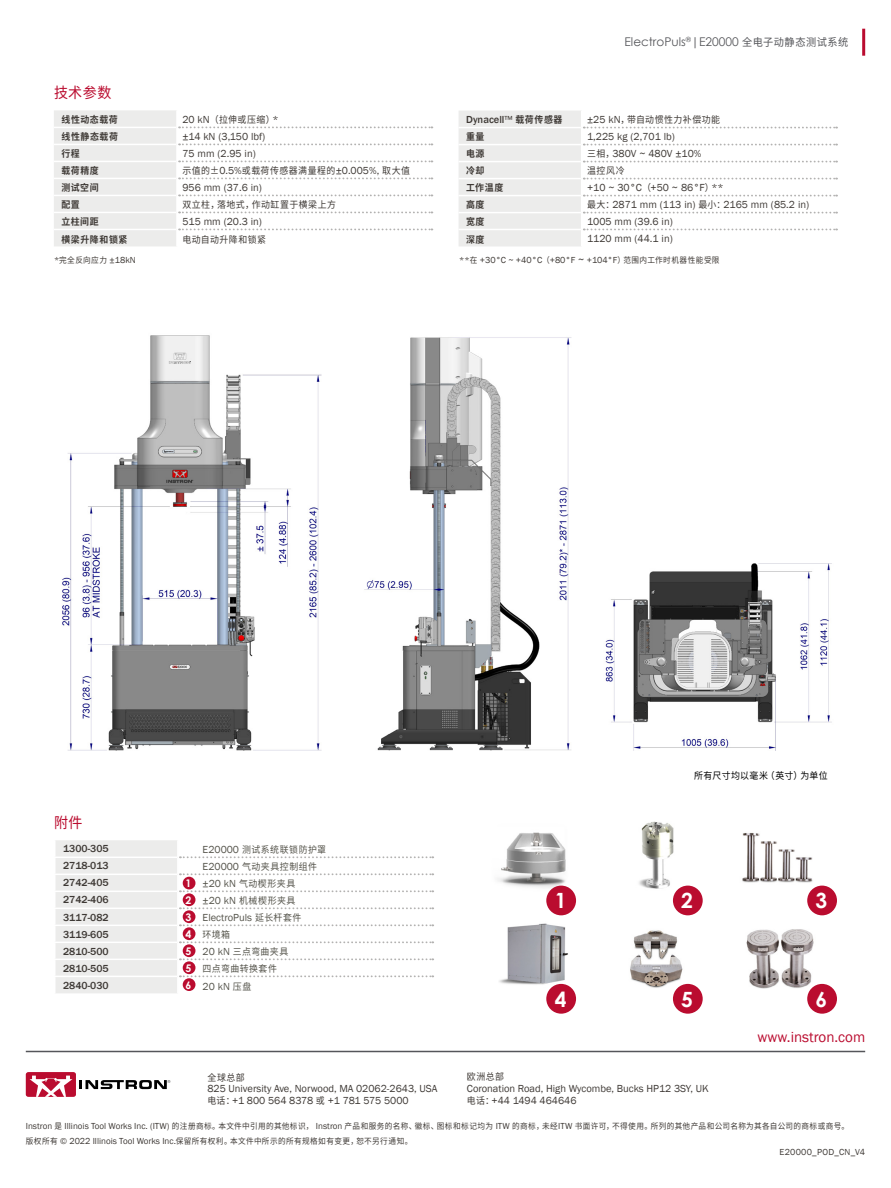
<style>
.page{position:relative;width:891px;height:1188px;background:#fff}
.page>*{position:absolute;margin:0;border:0;box-sizing:border-box;transform-origin:0 0}
.t1{font:700 21px "Century Gothic";color:#fff}
.t2{font:15px "Franklin Gothic";color:#ba0c2f}
.t3{font:14.85px "Noto Sans CJ Ksc";letter-spacing:.03em;color:#ba0c2f;scale:.94 1}
.t4{font:12px "Century Gothic";color:#55565a}
.t5{font:10.5px/11.2px "Franklin Gothic";color:#3e3935}
.t6{font:500 10.5px "Franklin Gothic";color:#3e3935}
.t7{font:10.5px "Franklin Gothic";color:#54534a}
.t8{font:700 10.5px "Century Gothic";color:#fff}
.t9{font:9.45px "Noto Sans CJ Ksc";letter-spacing:.06em;color:#3e3935;scale:.94 1}
.t10{font:9.45px "Noto Sans CJ Ksc";letter-spacing:.06em;color:#54534a;scale:.94 1}
.t11{font:700 9.45px "Noto Sans CJ Ksc";letter-spacing:.065em;color:#3e3935;scale:.94 1}
.t12{font:9.45px "Noto Sans CJ Ksc";letter-spacing:.03em;color:#000;scale:.94 1}
.t13{font:9px "Franklin Gothic";color:#3e3935}
.t14{font:9px "Franklin Gothic";letter-spacing:.025em;color:#3e3935}
.t15{font:8.1px/15px "Noto Sans CJ Ksc";letter-spacing:.05em;color:#3e3935;scale:.94 1}
.s1{font-family:"Franklin Gothic";font-size:10.5px}
.s2{font-family:"Noto Sans CJ Ksc";font-size:8.1px}
.s3{font-family:"Noto Sans CJ Ksc";font-size:10.8px}
.s4{font-weight:400}
.s5{font-family:"Noto Sans CJ Ksc";font-weight:700;font-size:9.45px}
.s6{font-family:"Noto Sans CJ Ksc";font-size:9.45px}
.s7{font-size:10.5px}
.s8{font-family:"Franklin Gothic";font-size:9px}
</style>
<div class="page">
<img style="left:497px;top:832px;width:73px;height:62px">
<img style="left:639px;top:821px;width:41px;height:70px">
<hr style="left:26px;top:1051px;width:839px;height:1px;background:#55565a">
<div style="left:26px;top:1072px;width:50px;height:25px;background:#ba0c2f;border-radius:3px"></div>
<svg style="left:30px;top:1076px;width:42px;height:21px"></svg>
<svg style="left:79px;top:1080px;width:91px;height:9px"></svg>
<hr style="left:862px;top:29px;width:3px;height:27px;background:#ba0c2f">
<img style="left:499px;top:923px;width:70px;height:68px">
<img style="left:630px;top:930px;width:54px;height:59px">
<img style="left:746px;top:929px;width:69px;height:60px">
<div style="left:546px;top:984px;width:30px;height:30px;background:#ba0c2f;border-radius:50%"></div>
<div style="left:673px;top:984px;width:30px;height:30px;background:#ba0c2f;border-radius:50%"></div>
<div style="left:807px;top:984px;width:30px;height:30px;background:#ba0c2f;border-radius:50%"></div>
<div style="left:673px;top:886px;width:30px;height:29px;background:#ba0c2f;border-radius:50%"></div>
<div style="left:546px;top:886px;width:30px;height:29px;background:#ba0c2f;border-radius:50%"></div>
<img style="left:742px;top:832px;width:71px;height:51px">
<div style="left:807px;top:886px;width:30px;height:29px;background:#ba0c2f;border-radius:50%"></div>
<svg style="left:55px;top:840px;width:378px;height:153px"></svg>
<div style="left:183px;top:877px;width:12px;height:12px;background:#ba0c2f;border-radius:50%"></div>
<div style="left:183px;top:927px;width:12px;height:13px;background:#ba0c2f;border-radius:50%"></div>
<div style="left:183px;top:893px;width:12px;height:13px;background:#ba0c2f;border-radius:50%"></div>
<div style="left:183px;top:978px;width:12px;height:13px;background:#ba0c2f;border-radius:50%"></div>
<div style="left:183px;top:910px;width:12px;height:13px;background:#ba0c2f;border-radius:50%"></div>
<div style="left:183px;top:961px;width:12px;height:13px;background:#ba0c2f;border-radius:50%"></div>
<div style="left:183px;top:944px;width:12px;height:13px;background:#ba0c2f;border-radius:50%"></div>
<svg style="left:54px;top:110px;width:378px;height:136px"></svg>
<hr style="left:54px;top:212px;width:122px;height:1px;background:#fff">
<hr style="left:54px;top:229px;width:122px;height:1px;background:#fff">
<svg style="left:459px;top:111px;width:378px;height:135px"></svg>
<img style="left:62px;top:335px;width:260px;height:416px">
<img style="left:364px;top:337px;width:208px;height:414px">
<img style="left:605px;top:563px;width:227px;height:188px">
<h3 class="t3" style="left:54px;top:84px;width:63px">技术参数</h3>
<p class="t11" style="left:61px;top:114px;width:61px">线性动态载荷</p>
<p class="t9" style="left:182px;top:114px;width:104px"><span class="s1">20 kN</span>（拉伸或压缩）<span class="s1">*</span></p>
<p class="t11" style="left:61px;top:131px;width:62px">线性静态载荷</p>
<p class="t5" style="left:182px;top:131px;width:85px">±14 kN (3,150 lbf)</p>
<p class="t11" style="left:61px;top:148px;width:21px">行程</p>
<p class="t5" style="left:182px;top:148px;width:75px">75 mm (2.95 in)</p>
<p class="t11" style="left:61px;top:165px;width:41px">载荷精度</p>
<p class="t9" style="left:182px;top:165px;width:244px">示值的±<span class="s1">0.5%</span>或载荷传感器满量程的<span class="s1">±0.005%,</span> 取大值</p>
<p class="t11" style="left:61px;top:182px;width:41px">测试空间</p>
<p class="t5" style="left:182px;top:182px;width:81px">956 mm (37.6 in)</p>
<p class="t11" style="left:61px;top:199px;width:21px">配置</p>
<p class="t9" style="left:182px;top:199px;width:165px">双立柱，落地式，作动缸置于横梁上方</p>
<p class="t11" style="left:61px;top:216px;width:41px">立柱间距</p>
<p class="t5" style="left:182px;top:216px;width:81px">515 mm (20.3 in)</p>
<p class="t11" style="left:61px;top:234px;width:72px">横梁升降和锁紧</p>
<p class="t9" style="left:182px;top:234px;width:91px">电动自动升降和锁紧</p>
<p class="t13" style="left:54px;top:254px;width:83px">*<span class="s2">完全反向应力</span> ±18kN</p>
<p class="t4" style="left:625px;top:34px;width:225px">ElectroPuls<sup>®</sup>|E20000 <span class="s3">全电子动静态测试系统</span></p>
<p class="t6" style="left:466px;top:113px;width:98px">Dynacell<span class="s4">™</span> <span class="s5">载荷传感器</span></p>
<p class="t9" style="left:587px;top:114px;width:143px"><span class="s1">±25 kN</span>，带自动惯性力补偿功能</p>
<p class="t11" style="left:466px;top:131px;width:21px">重量</p>
<p class="t5" style="left:587px;top:131px;width:89px">1,225 kg (2,701 lb)</p>
<p class="t11" style="left:466px;top:148px;width:21px">电源</p>
<p class="t5" style="left:587px;top:148px;width:116px"><span class="s6">三相，</span>380V ~ 480V ±10%</p>
<p class="t11" style="left:466px;top:165px;width:21px">冷却</p>
<p class="t9" style="left:587px;top:165px;width:42px">温控风冷</p>
<p class="t11" style="left:466px;top:182px;width:41px">工作温度</p>
<p class="t5" style="left:587px;top:182px;width:138px">+10 ~ 30°C<span class="s6">（</span>+50 ~ 86°F<span class="s6">）</span>**</p>
<p class="t11" style="left:466px;top:199px;width:21px">高度</p>
<p class="t5" style="left:587px;top:199px;width:224px"><span class="s6">最大：</span>2871 mm (113 in) <span class="s6">最小：</span>2165 mm (85.2 in)</p>
<p class="t11" style="left:466px;top:216px;width:21px">宽度</p>
<p class="t5" style="left:587px;top:216px;width:87px">1005 mm (39.6 in)</p>
<p class="t11" style="left:466px;top:234px;width:21px">深度</p>
<p class="t5" style="left:587px;top:233px;width:87px">1120 mm (44.1 in)</p>
<p class="t13" style="left:459px;top:254px;width:262px">**<span class="s2">在</span> +30°C ~ +40°C<span class="s2">（</span>+80°F <span class="s7">~</span> +104°F<span class="s2">）范围内工作时机器性能受限</span></p>
<h3 class="t3" style="left:54px;top:814px;width:32px">附件</h3>
<p class="t6" style="left:63px;top:842px;width:47px">1300-305</p>
<p class="t10" style="left:203px;top:844px;width:133px"><span class="s1">E20000</span> 测试系统联锁防护罩</p>
<p class="t6" style="left:63px;top:859px;width:47px">2718-013</p>
<p class="t10" style="left:203px;top:861px;width:123px"><span class="s1">E20000</span> 气动夹具控制组件</p>
<p class="t6" style="left:63px;top:876px;width:47px">2742-405</p>
<p class="t10" style="left:203px;top:878px;width:100px"><span class="s1">±20 kN</span> 气动楔形夹具</p>
<p class="t6" style="left:63px;top:894px;width:47px">2742-406</p>
<p class="t10" style="left:203px;top:895px;width:100px"><span class="s1">±20 kN</span> 机械楔形夹具</p>
<p class="t6" style="left:63px;top:911px;width:47px">3117-082</p>
<p class="t7" style="left:203px;top:911px;width:100px">ElectroPuls <span class="s6">延长杆套件</span></p>
<p class="t6" style="left:63px;top:928px;width:47px">3119-605</p>
<p class="t10" style="left:203px;top:929px;width:31px">环境箱</p>
<p class="t6" style="left:63px;top:945px;width:47px">2810-500</p>
<p class="t10" style="left:203px;top:946px;width:93px"><span class="s1">20 kN</span> 三点弯曲夹具</p>
<p class="t6" style="left:63px;top:962px;width:47px">2810-505</p>
<p class="t10" style="left:203px;top:963px;width:81px">四点弯曲转换套件</p>
<p class="t6" style="left:63px;top:979px;width:47px">2840-030</p>
<p class="t7" style="left:203px;top:979px;width:50px">20 kN <span class="s6">压盘</span></p>
<p class="t8" style="left:186px;top:875px;width:7px">1</p>
<p class="t8" style="left:186px;top:892px;width:7px">2</p>
<p class="t8" style="left:186px;top:909px;width:7px">3</p>
<p class="t8" style="left:186px;top:926px;width:7px">4</p>
<p class="t8" style="left:186px;top:943px;width:7px">5</p>
<p class="t8" style="left:186px;top:960px;width:7px">5</p>
<p class="t8" style="left:186px;top:977px;width:7px">6</p>
<p class="t9" style="left:207px;top:1072px;width:41px">全球总部</p>
<p class="t5" style="left:207px;top:1083px;width:231px">825 University Ave, Norwood, MA 02062-2643, USA<span class="s6">电话：</span>+1 800 564 8378 <span class="s6">或</span> +1 781 575 5000</p>
<p class="t12" style="left:694px;top:770px;width:143px">所有尺寸均以毫米（英寸）为单位</p>
<h1 class="t1" style="left:555px;top:885px;width:13px">1</h1>
<h1 class="t1" style="left:681px;top:885px;width:13px">2</h1>
<h1 class="t1" style="left:816px;top:885px;width:13px">3</h1>
<h1 class="t1" style="left:555px;top:983px;width:13px">4</h1>
<h1 class="t1" style="left:681px;top:983px;width:13px">5</h1>
<h1 class="t1" style="left:816px;top:983px;width:13px">6</h1>
<p class="t9" style="left:467px;top:1071px;width:41px">欧洲总部</p>
<p class="t5" style="left:467px;top:1082px;width:243px;line-height:12px">Coronation Road, High Wycombe, Bucks HP12 3SY, UK<span class="s6">电话：</span>+44 1494 464646</p>
<h2 class="t2" style="left:758px;top:1028px;width:109px">www.instron.com</h2>
<p class="t15" style="left:26px;top:1118px;width:877px"><span class="s8">Instron</span> 是 <span class="s8">Illinois Tool Works Inc. (ITW)</span> 的注册商标。本文件中引用的其他标识， <span class="s8">Instron</span> 产品和服务的名称、徽标、图标和标记均为 <span class="s8">ITW</span> 的商标，未经<span class="s8">ITW</span> 书面许可，不得使用。所列的其他产品和公司名称为其各自公司的商标或商号。版权所有 <span class="s8">© 2022 Illinois Tool Works Inc.</span>保留所有权利。本文件中所示的所有规格如有变更，恕不另行通知。</p>
<p class="t14" style="left:780px;top:1146px;width:87px">E20000_POD_CN_V4</p>
</div>
